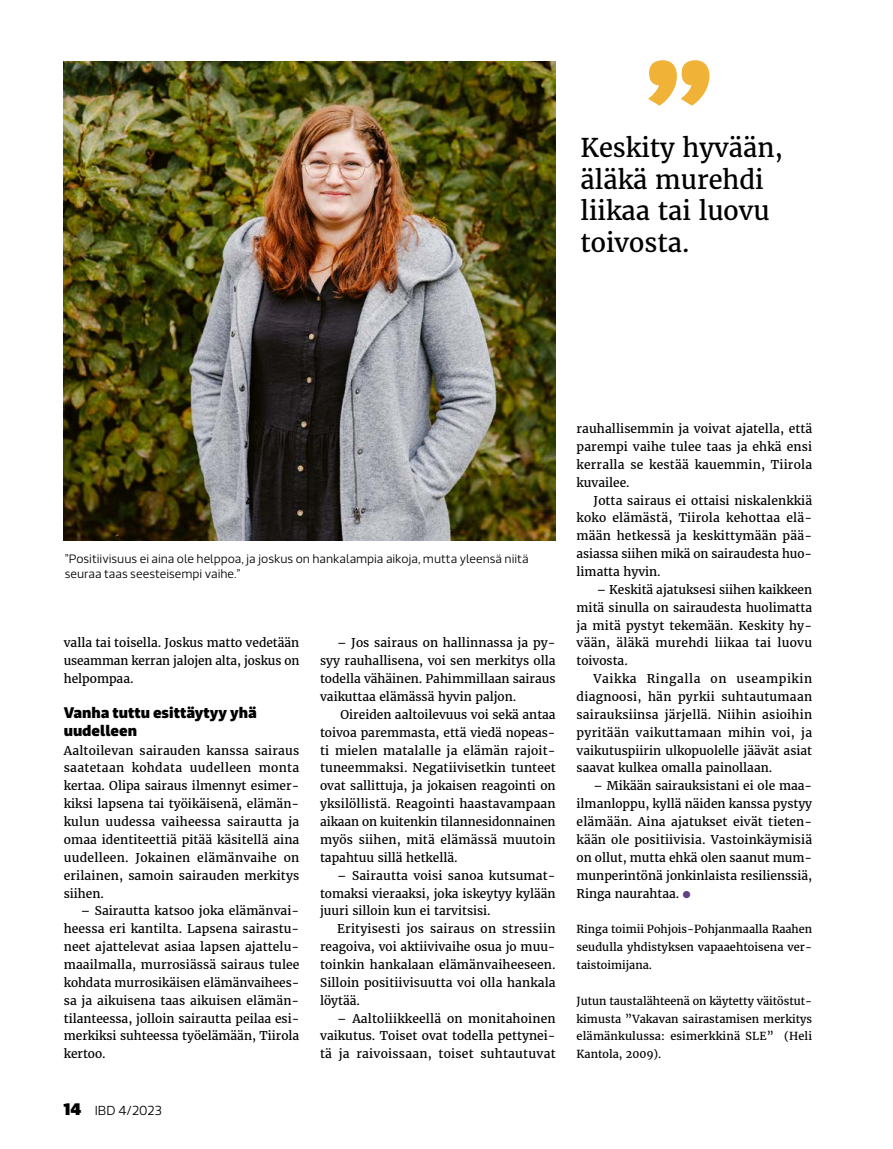
<style>
.page{position:relative;width:893px;height:1149px;background:#fff}
.page>*{position:absolute;margin:0;border:0;box-sizing:border-box;transform-origin:0 0}
.Nosto_pääjuttu{font:25.5px/31.5px "Merriweather";color:#000}
.Väliotsikko{font:900 15.15px/17.9px "Riona Sans";letter-spacing:-.005em;color:#000}
.t1{font:300 12.9px "Riona Sans";color:#000}
.Leipis{font:12px/17.9px "Merriweather";color:#000;text-align:justify}
.Leipis_ei_sis{font:12px/17.9px "Merriweather";letter-spacing:.01em;color:#000;text-align:justify}
.Kuvateksti{font:300 12px/15px "Riona Sans";letter-spacing:-.005em;color:#000}
.Lähteet_info{font:10.95px/17.9px "Merriweather";letter-spacing:.005em;color:#000;text-align:justify}
.s1{font-weight:900;font-size:16.5px}
.s2{font-family:"Fn T Basic Shapes 1";font-size:9.75px;color:#604083}
</style>
<div class="page">
<img style="left:64px;top:62px;width:491px;height:478px">
<svg style="left:648px;top:60px;width:61px;height:46px"></svg>
<h3 class="Nosto_pääjuttu" style="left:580px;top:132px;width:204px">Keskity hyvään, äläkä murehdi liikaa tai luovu toivosta.</h3>
<p class="Kuvateksti" style="left:65px;top:551px;width:465px">”Positiivisuus ei aina ole helppoa, ja joskus on hankalampia aikoja, mutta yleensä niitä seuraa taas seesteisempi vaihe.”</p>
<p class="Leipis" style="left:64px;top:634px;width:237px">valla tai toisella. Joskus matto vedetään useamman kerran jalojen alta, joskus on helpompaa.</p>
<h2 class="Väliotsikko" style="left:64px;top:704px;width:195px">Vanha tuttu esittäytyy yhä uudelleen</h2>
<p class="Leipis_ei_sis" style="left:64px;top:741px;width:237px">Aaltoilevan sairauden kanssa sairaus saatetaan kohdata uudelleen monta kertaa. Olipa sairaus ilmennyt esimer&shy;kiksi lapsena tai työikäisenä, elämän&shy;kulun uudessa vaiheessa sairautta ja omaa identiteettiä pitää käsitellä aina uudelleen. Jokainen elämänvaihe on erilainen, samoin sairauden merkitys siihen.</p>
<p class="Leipis" style="left:64px;top:901px;width:237px;text-indent:17px">– Sairautta katsoo joka elämänvai&shy;heessa eri kantilta. Lapsena sairastu&shy;neet ajattelevat asiaa lapsen ajattelu&shy;maailmalla, murrosiässä sairaus tulee kohdata murrosikäisen elämänvaihees&shy;sa ja aikuisena taas aikuisen elämän&shy;tilanteessa, jolloin sairautta peilaa esi&shy;merkiksi suhteessa työelämään, Tiirola kertoo.</p>
<p class="t1" style="left:64px;top:1102px;width:100px"><span class="s1">14</span> IBD 4/2023</p>
<p class="Leipis" style="left:320px;top:634px;width:237px;text-indent:17px">– Jos sairaus on hallinnassa ja py&shy;syy rauhallisena, voi sen merkitys olla todella vähäinen. Pahimmillaan sairaus vaikuttaa elämässä hyvin paljon.</p>
<p class="Leipis" style="left:320px;top:705px;width:237px;text-indent:21px">Oireiden aaltoilevuus voi sekä antaa toivoa paremmasta, että viedä nopeas&shy;ti mielen matalalle ja elämän rajoit&shy;tuneemmaksi. Negatiivisetkin tunteet ovat sallittuja, ja jokaisen reagointi on yksilöllistä. Reagointi haastavampaan aikaan on kuitenkin tilannesidonnainen myös siihen, mitä elämässä muutoin tapahtuu sillä hetkellä.</p>
<p class="Leipis" style="left:320px;top:866px;width:237px;text-indent:17px">– Sairautta voisi sanoa kutsumat&shy;tomaksi vieraaksi, joka iskeytyy kylään juuri silloin kun ei tarvitsisi.</p>
<p class="Leipis" style="left:320px;top:919px;width:237px;text-indent:17px">Erityisesti jos sairaus on stressiin reagoiva, voi aktiivivaihe osua jo muu&shy;toinkin hankalaan elämänvaiheeseen.<br>Silloin positiivisuutta voi olla hankala löytää.</p>
<p class="Leipis" style="left:320px;top:1009px;width:237px;text-indent:17px">– Aaltoliikkeellä on monitahoinen vaikutus. Toiset ovat todella pettynei&shy;tä ja raivoissaan, toiset suhtautuvat</p>
<p class="Leipis" style="left:577px;top:419px;width:237px">rauhallisemmin ja voivat ajatella, että parempi vaihe tulee taas ja ehkä ensi kerralla se kestää kauemmin, Tiirola kuvailee.</p>
<p class="Leipis" style="left:577px;top:491px;width:237px;text-indent:17px">Jotta sairaus ei ottaisi niskalenkkiä koko elämästä, Tiirola kehottaa elä&shy;mään hetkessä ja keskittymään pää&shy;asiassa siihen mikä on sairaudesta huo&shy;limatta hyvin.</p>
<p class="Leipis" style="left:577px;top:580px;width:237px;text-indent:20px">– Keskitä ajatuksesi siihen kaikkeen mitä sinulla on sairaudesta huolimatta ja mitä pystyt tekemään. Keskity hy&shy;vään, äläkä murehdi liikaa tai luovu toivosta.</p>
<p class="Leipis" style="left:577px;top:669px;width:237px;text-indent:17px">Vaikka Ringalla on useampikin diagnoosi, hän pyrkii suhtautumaan sairauksiinsa järjellä. Niihin asioihin pyritään vaikuttamaan mihin voi, ja vaikutuspiirin ulkopuolelle jäävät asiat saavat kulkea omalla painollaan.</p>
<p class="Leipis" style="left:577px;top:776px;width:237px;text-indent:17px">– Mikään sairauksistani ei ole maa&shy;ilmanloppu, kyllä näiden kanssa pystyy elämään. Aina ajatukset eivät tieten&shy;kään ole positiivisia. Vastoinkäymisiä on ollut, mutta ehkä olen saanut mum&shy;munperintönä jonkinlaista resilienssiä, Ringa naurahtaa. <span class="s2">5</span></p>
<p class="Lähteet_info" style="left:577px;top:920px;width:237px">Ringa toimii Pohjois-Pohjanmaalla Raahen seudulla yhdistyksen vapaaehtoisena ver&shy;taistoimijana.</p>
<p class="Lähteet_info" style="left:577px;top:991px;width:237px">Jutun taustalähteenä on käytetty väitöstut&shy;kimusta ”Vakavan sairastamisen merkitys elämänkulussa: esimerkkinä SLE” (Heli Kantola, 2009).</p>
</div>
